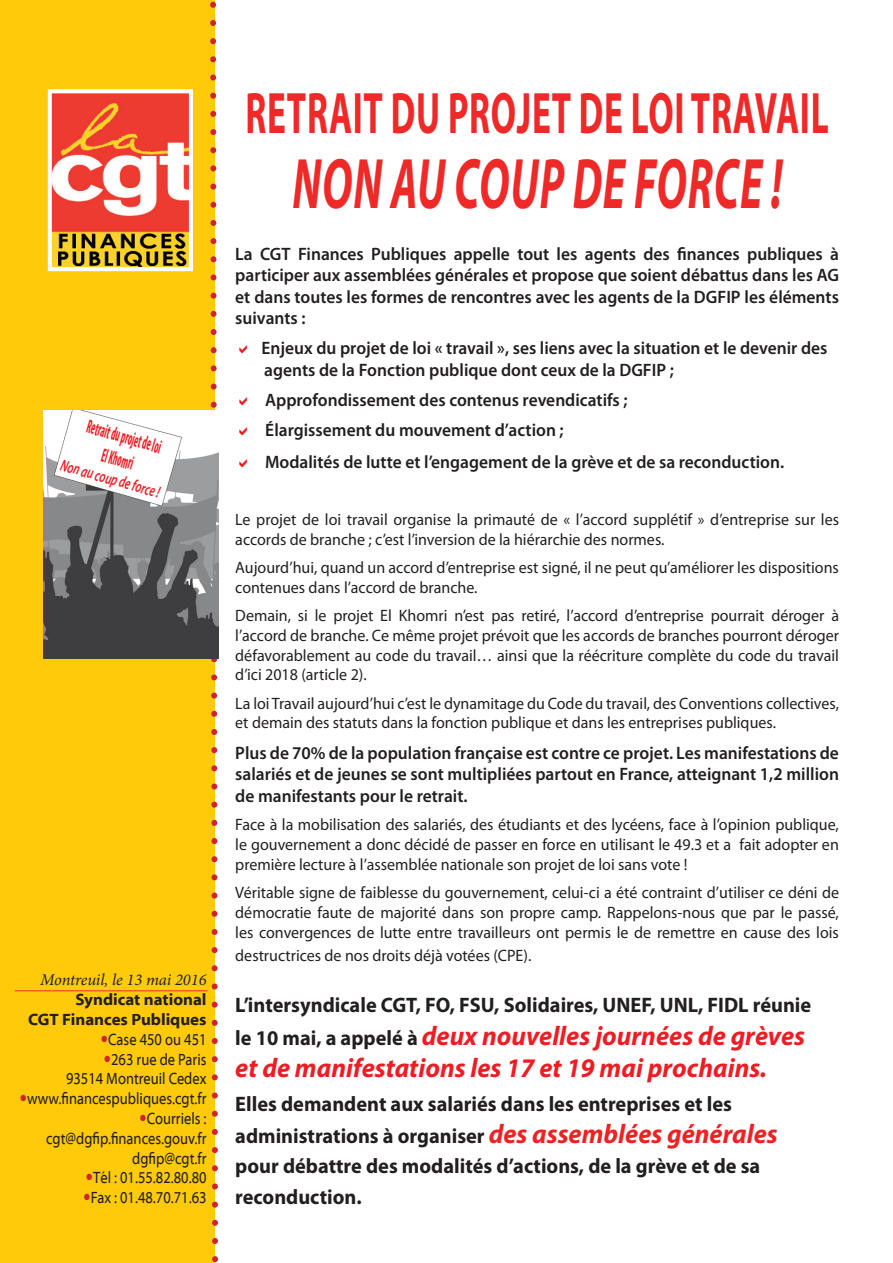
<style>
.page{position:relative;width:893px;height:1263px;background:#fff}
.page>*{position:absolute;margin:0;border:0;box-sizing:border-box;transform-origin:0 0}
.t1{font:italic 700 72px "Myriad Pro";letter-spacing:.02em;color:#ee2928;scale:.6 1}
.t2{font:700 58.8px "Myriad Pro";letter-spacing:.02em;color:#ee2928;scale:.6 1}
.corps_de_texte{font:italic 700 27px/32.4px "Myriad Pro";color:#ee1d23}
.corps_de_texte-2{font:700 21px/32.4px "Myriad Pro";color:#231f20}
.t3{font:700 condensed 19.5px/23.4px "Myriad Pro";color:#ee1d23;text-align:center;scale:.5 1}
.corps_de_texte-3{font:600 18px/21.6px "Myriad Pro";color:#231f20;text-align:justify}
.corps_de_texte-4{font:16.5px/19.8px "Myriad Pro";color:#231f20}
.t4{font:16.5px "Myriad Web Pro";color:#231f20;scale:.85 1}
.t5{font:700 16.5px "Myriad Web Pro";color:#231f20}
.t6{font:italic 16.5px "Minion Pro";letter-spacing:-.005em;color:#231f20}
.t7{font:italic 600 16.5px "Myriad Pro";color:#ee1d23;scale:.68 1}
.s1{font-style:normal;font-size:21px;color:#231f20}
.s2{font-style:italic;font-size:27px;color:#ee2123}
</style>
<div class="page">
<div style="left:0;top:0;width:214px;height:1263px;background:#feca0a"></div>
<svg style="left:207px;top:0;width:12px;height:1263px"></svg>
<img style="left:53px;top:94px;width:135px;height:172px">
<div style="left:48px;top:89px;width:145px;height:182px;border:4px solid #fff"></div>
<hr style="left:15px;top:990px;width:193px;height:1px;background:#ee292d">
<img style="left:43px;top:410px;width:175px;height:248px">
<p class="t3" style="left:91px;top:414px;width:155px;rotate:16deg">Retrait du projet de loi<br>El Khomri</p>
<p class="t7" style="left:64px;top:454px;width:153px;rotate:16deg">Non au coup de force !</p>
<p class="t6" style="left:40px;top:969px;width:168px">Montreuil, le 13 mai 2016</p>
<p class="t5" style="left:75px;top:990px;width:133px">Syndicat national</p>
<p class="t5" style="left:28px;top:1010px;width:180px">CGT Finances Publiques</p>
<p class="t4" style="left:108px;top:1030px;width:117px">Case 450 ou 451</p>
<p class="t4" style="left:111px;top:1050px;width:114px">263 rue de Paris</p>
<p class="t4" style="left:66px;top:1070px;width:167px">93514 Montreuil Cedex</p>
<p class="t4" style="left:27px;top:1090px;width:212px">www.financespubliques.cgt.fr</p>
<p class="t4" style="left:147px;top:1109px;width:72px">Courriels :</p>
<p class="t4" style="left:46px;top:1129px;width:190px">cgt@dgfip.finances.gouv.fr</p>
<p class="t4" style="left:132px;top:1149px;width:89px">dgfip@cgt.fr</p>
<p class="t4" style="left:93px;top:1169px;width:135px">Tél : 01.55.82.80.80</p>
<p class="t4" style="left:91px;top:1189px;width:138px">Fax : 01.48.70.71.63</p>
<p class="t2" style="left:246px;top:75px;width:973px">RETRAIT DU PROJET DE LOI TRAVAIL</p>
<p class="t1" style="left:292px;top:137px;width:818px">NON AU COUP DE FORCE !</p>
<p class="corps_de_texte-3" style="left:235px;top:242px;width:605px">La CGT Finances Publiques appelle tout les agents des finances publiques à participer aux assemblées générales et propose que soient débattus dans les AG et dans toutes les formes de rencontres avec les agents de la DGFIP les éléments suivants :</p>
<p class="corps_de_texte-3" style="left:261px;top:337px;width:568px">Enjeux du projet de loi « travail », ses liens avec la situation et le devenir des agents de la Fonction publique dont ceux de la DGFIP ;</p>
<p class="corps_de_texte-3" style="left:265px;top:389px;width:364px">Approfondissement des contenus revendicatifs ;</p>
<p class="corps_de_texte-3" style="left:265px;top:419px;width:300px">Élargissement du mouvement d’action ;</p>
<p class="corps_de_texte-3" style="left:265px;top:451px;width:521px">Modalités de lutte et l’engagement de la grève et de sa reconduction.</p>
<p class="corps_de_texte-4" style="left:235px;top:509px;width:605px">Le projet de loi travail organise la primauté de « l’accord supplétif » d’entreprise sur les accords de branche ; c’est l’inversion de la hiérarchie des normes.</p>
<p class="corps_de_texte-4" style="left:235px;top:557px;width:605px">Aujourd’hui, quand un accord d’entreprise est signé, il ne peut qu’améliorer les dispositions contenues dans l’accord de branche.</p>
<p class="corps_de_texte-4" style="left:235px;top:605px;width:605px;text-align:justify">Demain, si le projet El Khomri n’est pas retiré, l’accord d’entreprise pourrait déroger à l’accord de branche. Ce même projet prévoit que les accords de branches pourront déroger défavorablement au code du travail… ainsi que la réécriture complète du code du travail d’ici 2018 (article 2).</p>
<p class="corps_de_texte-4" style="left:235px;top:693px;width:605px">La loi Travail aujourd’hui c’est le dynamitage du Code du travail, des Conventions collectives, et demain des statuts dans la fonction publique et dans les entreprises publiques.</p>
<p class="corps_de_texte-3" style="left:235px;top:741px;width:605px">Plus de 70% de la population française est contre ce projet. Les manifestations de salariés et de jeunes se sont multipliées partout en France, atteignant 1,2 million de manifestants pour le retrait.</p>
<p class="corps_de_texte-4" style="left:235px;top:814px;width:605px;text-align:justify">Face à la mobilisation des salariés, des étudiants et des lycéens, face à l’opinion publique, le gouvernement a donc décidé de passer en force en utilisant le 49.3 et a fait adopter en première lecture à l’assemblée nationale son projet de loi sans vote !</p>
<p class="corps_de_texte-4" style="left:235px;top:882px;width:605px;text-align:justify">Véritable signe de faiblesse du gouvernement, celui-ci a été contraint d’utiliser ce déni de démocratie faute de majorité dans son propre camp. Rappelons-nous que par le passé, les convergences de lutte entre travailleurs ont permis le de remettre en cause des lois</p>
<p class="corps_de_texte-4" style="left:235px;top:945px;width:297px">destructrices de nos droits déjà votées (CPE).</p>
<p class="corps_de_texte-2" style="left:235px;top:988px;width:577px">L’intersyndicale CGT, FO, FSU, Solidaires, UNEF, UNL, FIDL réunie</p>
<p class="corps_de_texte" style="left:235px;top:1018px;width:571px"><span class="s1">le 10 mai, a appelé à</span> deux nouvelles journées de grèves et de manifestations les 17 et 19 mai prochains.</p>
<p class="corps_de_texte-2" style="left:235px;top:1087px;width:544px">Elles demandent aux salariés dans les entreprises et les administrations à organiser <span class="s2">des assemblées générales</span></p>
<p class="corps_de_texte-2" style="left:235px;top:1149px;width:526px;line-height:31.5px">pour débattre des modalités d’actions, de la grève et de sa reconduction.</p>
</div>
